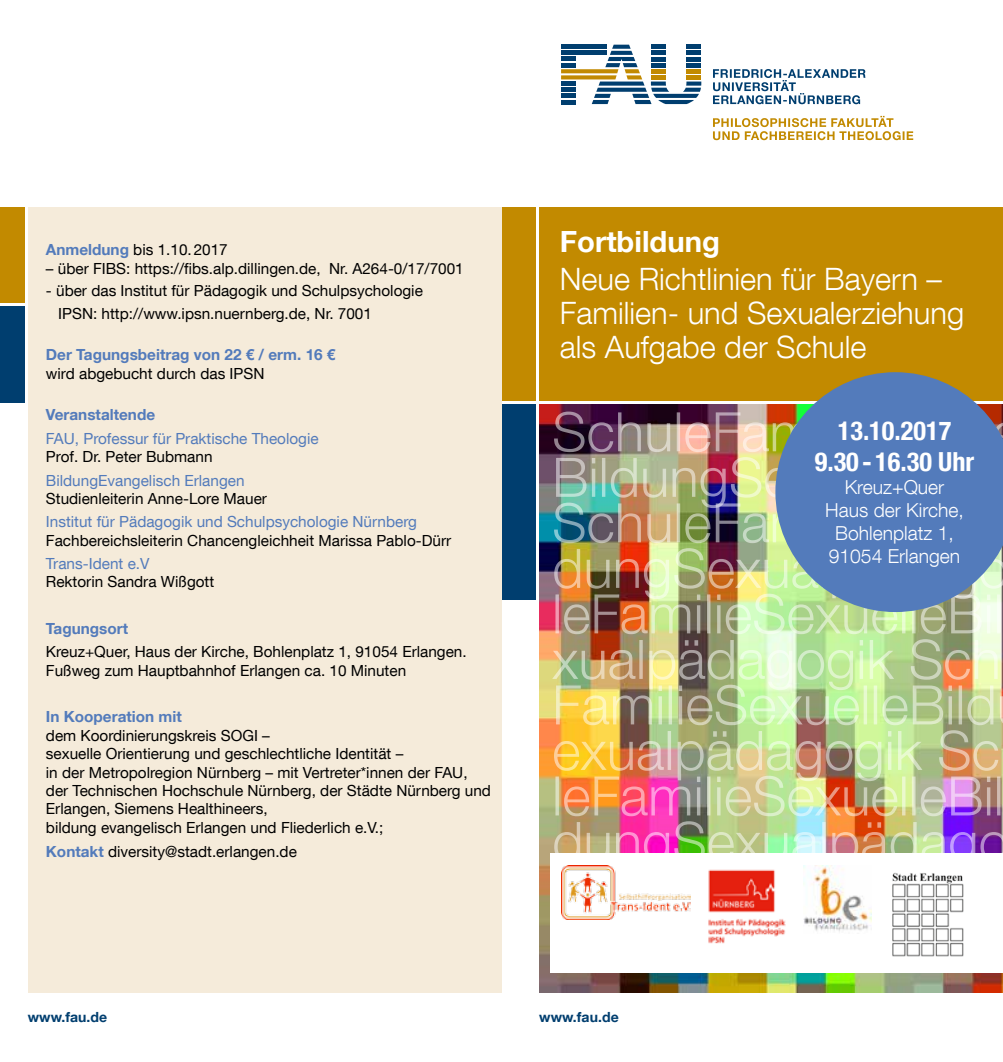
<style>
.page{position:relative;width:1003px;height:1062px;background:#fff}
.page>*{position:absolute;margin:0;border:0;box-sizing:border-box;transform-origin:0 0}
.t1{font:300 30.8px/34.1px "Helvetica Neue LT Com";color:#fff}
.t2{font:700 29.22px "Helvetica Neue LT Com";color:#fff}
.t3{font:700 condensed 26.25px/31.5px "Helvetica Neue LT Com";color:#fff;text-align:center}
.t4{font:300 19.25px/23.1px "Helvetica Neue LT Com";color:#fff;text-align:center}
.t5{font:15.4px/18.4px "Helvetica Neue LT Com";color:#000}
.t6{font:15.4px "Helvetica Neue LT Com";color:#537bbb}
.t7{font:700 15.4px "Helvetica Neue LT Com";color:#537bbb}
.t8{font:700 14px "Helvetica Neue LT Com";letter-spacing:.005em;color:#003e6f}
.s1{font-weight:700;color:#537bbb}
</style>
<div class="page">
<img style="left:539px;top:404px;width:463px;height:588px">
<div style="left:539px;top:206px;width:463px;height:197px;background:#c28a00"></div>
<div style="left:501px;top:206px;width:35px;height:197px;background:#c28a00"></div>
<div style="left:501px;top:403px;width:35px;height:196px;background:#003e6f"></div>
<hr style="left:501px;top:401px;width:501px;height:3px;background:#fff">
<div style="left:0;top:305px;width:25px;height:98px;background:#003e6f"></div>
<div style="left:0;top:206px;width:25px;height:99px;background:#c28a00"></div>
<div style="left:28px;top:206px;width:473px;height:786px;background:#f5ebda"></div>
<hr style="left:0;top:303px;width:26px;height:3px;background:#fff">
<svg style="left:713px;top:69px;width:152px;height:35px"></svg>
<svg style="left:561px;top:45px;width:140px;height:59px"></svg>
<svg style="left:713px;top:116px;width:199px;height:24px"></svg>
<div style="left:550px;top:853px;width:452px;height:119px;background:#fff"></div>
<img style="left:552px;top:411px;width:450px;height:455px">
<svg style="left:775px;top:372px;width:227px;height:240px;background:#6886a9"></svg>
<img style="left:697px;top:858px;width:175px;height:86px">
<img style="left:803px;top:865px;width:68px;height:68px">
<img style="left:561px;top:866px;width:129px;height:53px">
<img style="left:892px;top:872px;width:72px;height:85px">
<p class="t5" style="left:46px;top:240px;width:183px"><span class="s1">Anmeldung</span> bis 1.10.2017</p>
<p class="t5" style="left:46px;top:259px;width:419px">– über FIBS: https://fibs.alp.dillingen.de, Nr. A264-0/17/7001</p>
<p class="t5" style="left:58px;top:279px;width:366px;line-height:22.8px;text-indent:-12px">- über das Institut für Pädagogik und Schulpsychologie<br>IPSN: http://www.ipsn.nuernberg.de, Nr. 7001</p>
<p class="t7" style="left:46px;top:345px;width:291px">Der Tagungsbeitrag von 22 € / erm. 16 €</p>
<p class="t5" style="left:46px;top:364px;width:220px">wird abgebucht durch das IPSN</p>
<p class="t7" style="left:46px;top:405px;width:111px">Veranstaltende</p>
<p class="t6" style="left:46px;top:429px;width:274px">FAU, Professur für Praktische Theologie</p>
<p class="t5" style="left:46px;top:447px;width:168px">Prof. Dr. Peter Bubmann</p>
<p class="t6" style="left:46px;top:470px;width:200px">BildungEvangelisch Erlangen</p>
<p class="t5" style="left:46px;top:489px;width:222px">Studienleiterin Anne-Lore Mauer</p>
<p class="t6" style="left:46px;top:512px;width:372px">Institut für Pädagogik und Schulpsychologie Nürnberg</p>
<p class="t5" style="left:46px;top:530px;width:406px">Fachbereichsleiterin Chancengleichheit Marissa Pablo-Dürr</p>
<p class="t6" style="left:46px;top:554px;width:105px">Trans-Ident e.V</p>
<p class="t5" style="left:46px;top:572px;width:170px">Rektorin Sandra Wißgott</p>
<p class="t7" style="left:46px;top:619px;width:84px">Tagungsort</p>
<p class="t5" style="left:46px;top:642px;width:422px">Kreuz+Quer, Haus der Kirche, Bohlenplatz 1, 91054 Erlangen.<br>Fußweg zum Hauptbahnhof Erlangen ca. 10 Minuten</p>
<p class="t7" style="left:46px;top:707px;width:137px">In Kooperation mit</p>
<p class="t5" style="left:46px;top:726px;width:446px">dem Koordinierungskreis SOGI –<br>sexuelle Orientierung und geschlechtliche Identität –<br>in der Metropolregion Nürnberg – mit Vertreter*innen der FAU, der Technischen Hochschule Nürnberg, der Städte Nürnberg und Erlangen, Siemens Healthineers,<br>bildung evangelisch Erlangen und Fliederlich e.V.;</p>
<p class="t5" style="left:46px;top:841px;width:252px"><span class="s1">Kontakt</span> diversity@stadt.erlangen.de</p>
<h2 class="t2" style="left:559px;top:223px;width:161px">Fortbildung</h2>
<h1 class="t1" style="left:559px;top:261px;width:405px">Neue Richtlinien für Bayern –<br>Familien- und Sexualerziehung als Aufgabe der Schule</h1>
<h3 class="t3" style="left:814px;top:414px;width:161px">13.10.2017<br>9.30 - 16.30 Uhr</h3>
<p class="t4" style="left:825px;top:475px;width:140px">Kreuz+Quer<br>Haus der Kirche,<br>Bohlenplatz 1,<br>91054 Erlangen</p>
<p class="t8" style="left:28px;top:1008px;width:81px">www.fau.de</p>
<p class="t8" style="left:539px;top:1008px;width:81px">www.fau.de</p>
</div>
